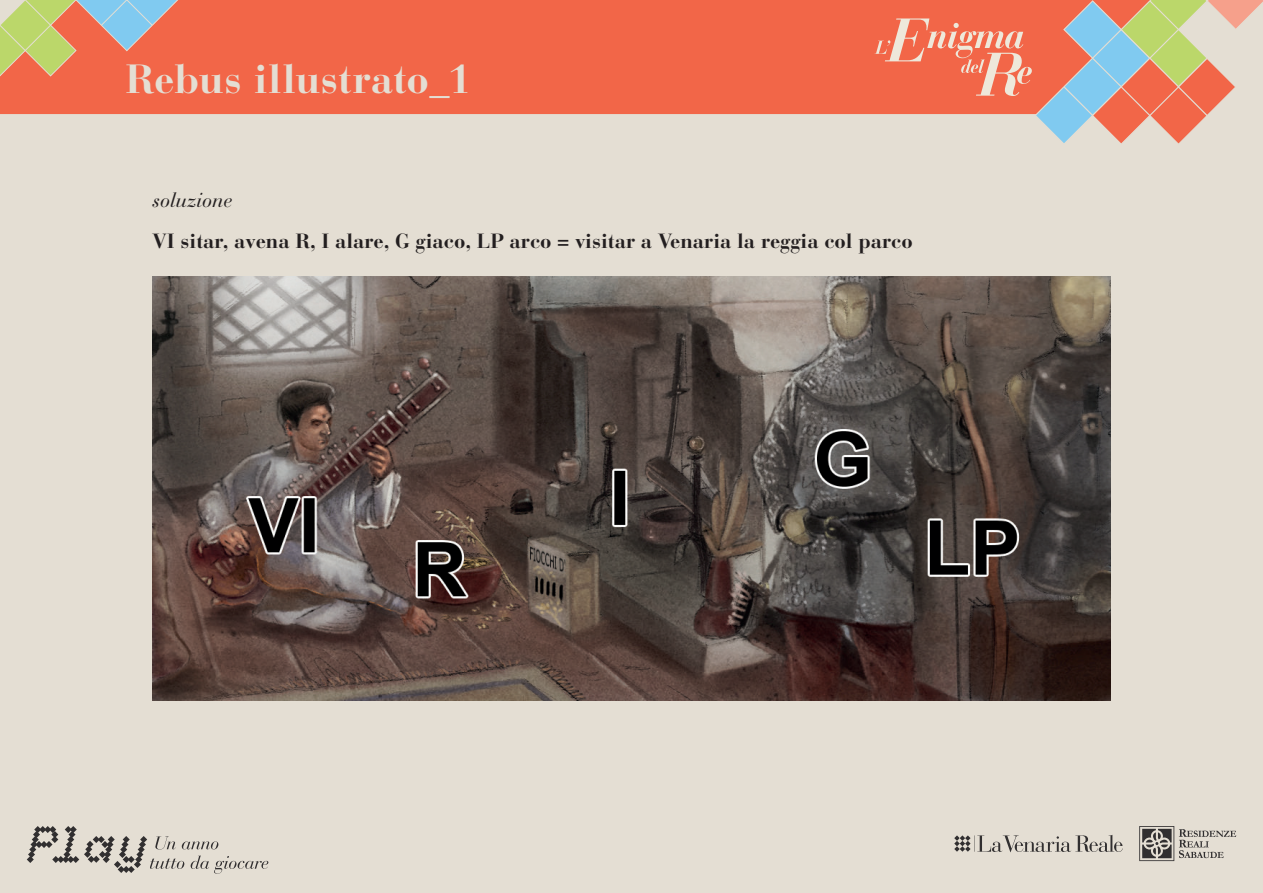
<style>
.page{position:relative;width:1263px;height:893px;background:#e4ded3}
.page>*{position:absolute;margin:0;border:0;box-sizing:border-box;transform-origin:0 0}
.t1{font:700 40.5px "Bauer Bodoni";color:#e4ded3}
.t2{font:700 20.4px "Bauer Bodoni";color:#231f20}
.t3{font:italic 20.4px "Bauer Bodoni";color:#231f20}
</style>
<div class="page">
<div style="left:0;top:0;width:874px;height:114px;background:#f26648"></div>
<svg style="left:874px;top:0;width:389px;height:144px"></svg>
<svg style="left:954px;top:835px;width:169px;height:17px"></svg>
<svg style="left:1139px;top:826px;width:97px;height:35px"></svg>
<svg style="left:27px;top:826px;width:241px;height:48px"></svg>
<svg style="left:0;top:0;width:178px;height:77px;background:#ce9d78"></svg>
<img style="left:152px;top:277px;width:959px;height:423px">
<h1 class="t1" style="left:125px;top:54px;width:347px">Rebus illustrato_1</h1>
<p class="t3" style="left:152px;top:188px;width:82px">soluzione</p>
<p class="t2" style="left:152px;top:229px;width:762px">VI sitar, avena R, I alare, G giaco, LP arco = visitar a Venaria la reggia col parco</p>
</div>
